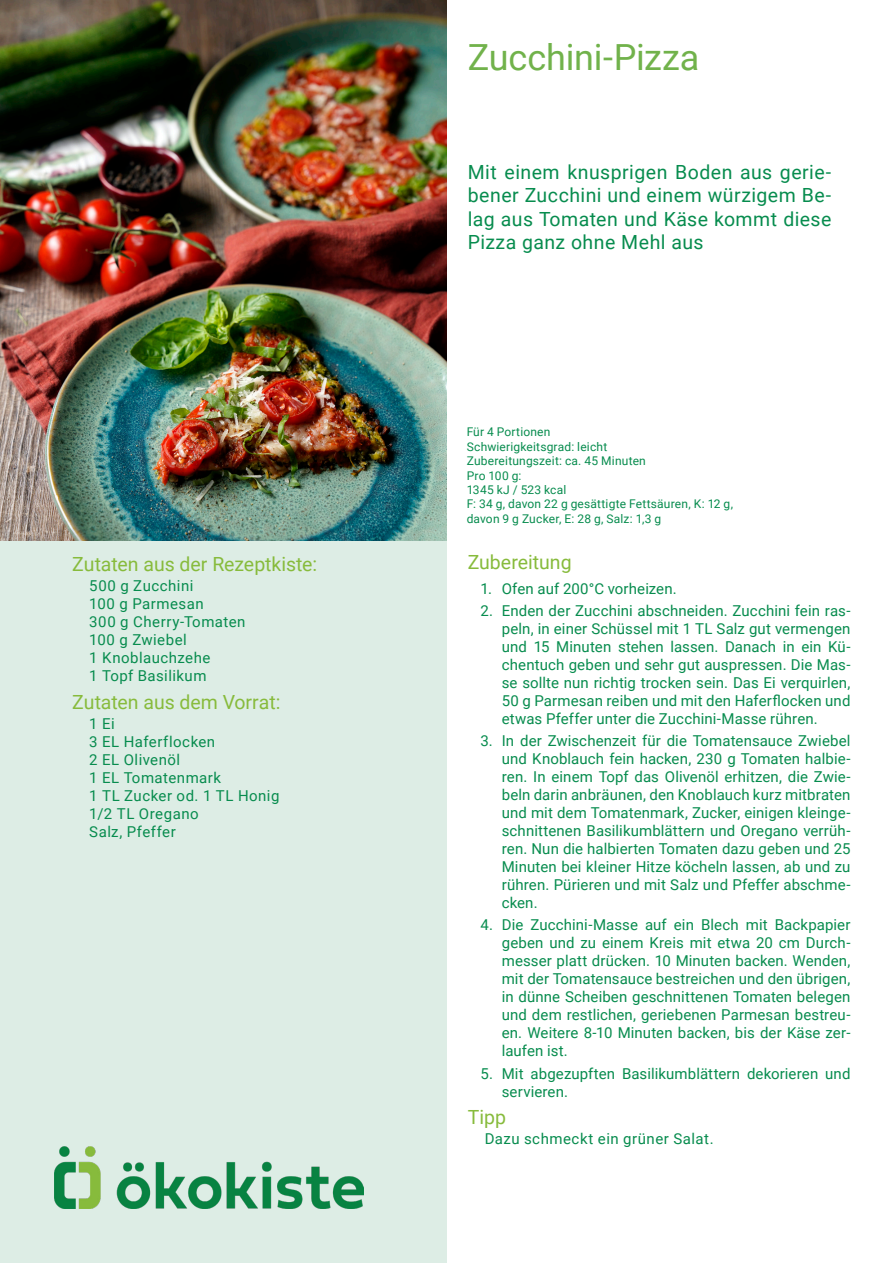
<style>
.page{position:relative;width:893px;height:1263px;background:#fff}
.page>*{position:absolute;margin:0;border:0;box-sizing:border-box;transform-origin:0 0}
.Überschrift_1{font:36px "Roboto";letter-spacing:-.01em;color:#71b24b}
.Beschreibung{font:19.5px/23.4px "Roboto";letter-spacing:.02em;color:#078c4e;text-align:justify}
.überschrift_2{font:19.5px "Roboto";color:#87bb3c}
.zutaten_grün{font:15px/18px "Roboto";letter-spacing:.015em;color:#078c4e;text-align:justify}
.zutaten_grün-2{font:15px/18px "Roboto";letter-spacing:.035em;color:#078c4e}
.Zusatzangaben{font:12px/14.4px "Roboto";letter-spacing:.015em;color:#078c4e}
</style>
<div class="page">
<div style="left:0;top:0;width:446px;height:1263px;background:#ddede5"></div>
<img style="left:55px;top:1147px;width:309px;height:62px">
<img style="left:0;top:0;width:446px;height:541px">
<p class="überschrift_2" style="left:72px;top:550px;width:246px">Zutaten aus der Rezeptkiste:</p>
<p class="zutaten_grün-2" style="left:89px;top:576px;width:106px">500 g Zucchini</p>
<p class="zutaten_grün" style="left:89px;top:594px;width:116px">100 g Parmesan</p>
<p class="zutaten_grün-2" style="left:89px;top:612px;width:158px">300 g Cherry-Tomaten<br>100 g Zwiebel</p>
<p class="zutaten_grün-2" style="left:89px;top:648px;width:123px">1 Knoblauchzehe</p>
<p class="zutaten_grün" style="left:89px;top:666px;width:119px">1 Topf Basilikum</p>
<p class="überschrift_2" style="left:72px;top:688px;width:210px">Zutaten aus dem Vorrat:</p>
<p class="zutaten_grün" style="left:89px;top:714px;width:27px">1 Ei</p>
<p class="zutaten_grün-2" style="left:89px;top:732px;width:127px">3 EL Haferflocken</p>
<p class="zutaten_grün" style="left:89px;top:750px;width:92px">2 EL Olivenöl</p>
<p class="zutaten_grün" style="left:89px;top:768px;width:133px">1 EL Tomatenmark</p>
<p class="zutaten_grün-2" style="left:89px;top:786px;width:192px">1 TL Zucker od. 1 TL Honig</p>
<p class="zutaten_grün" style="left:89px;top:804px;width:111px">1/2 TL Oregano</p>
<p class="zutaten_grün" style="left:89px;top:822px;width:88px">Salz, Pfeffer</p>
<p class="Überschrift_1" style="left:468px;top:32px;width:233px">Zucchini-Pizza</p>
<p class="Beschreibung" style="left:468px;top:160px;width:365px">Mit einem knusprigen Boden aus gerie&shy;bener Zucchini und einem würzigem Be&shy;lag aus Tomaten und Käse kommt diese Pizza ganz ohne Mehl aus</p>
<p class="Zusatzangaben" style="left:467px;top:424px;width:85px">Für 4 Portionen</p>
<p class="Zusatzangaben" style="left:467px;top:439px;width:142px">Schwierigkeitsgrad: leicht</p>
<p class="Zusatzangaben" style="left:467px;top:453px;width:181px">Zubereitungszeit: ca. 45 Minuten</p>
<p class="Zusatzangaben" style="left:467px;top:468px;width:101px">Pro 100 g:<br>1345 kJ / 523 kcal</p>
<p class="Zusatzangaben" style="left:467px;top:496px;width:268px">F: 34 g, davon 22 g gesättigte Fettsäuren, K: 12 g, davon 9 g Zucker, E: 28 g, Salz: 1,3 g</p>
<p class="überschrift_2" style="left:468px;top:549px;width:105px">Zubereitung</p>
<p class="zutaten_grün" style="left:480px;top:579px;width:198px">1. Ofen auf 200°C vorheizen.</p>
<p class="zutaten_grün" style="left:502px;top:601px;width:350px;text-indent:-21px">2. Enden der Zucchini abschneiden. Zucchini fein ras&shy;peln, in einer Schüssel mit 1 TL Salz gut vermengen und 15 Minuten stehen lassen. Danach in ein Kü&shy;chentuch geben und sehr gut auspressen. Die Mas&shy;se sollte nun richtig trocken sein. Das Ei verquirlen, 50 g Parmesan reiben und mit den Haferflocken und etwas Pfeffer unter die Zucchini-Masse rühren.</p>
<p class="zutaten_grün" style="left:502px;top:731px;width:350px;text-indent:-21px">3. In der Zwischenzeit für die Tomatensauce Zwiebel und Knoblauch fein hacken, 230 g Tomaten halbie&shy;ren. In einem Topf das Olivenöl erhitzen, die Zwie&shy;beln darin anbräunen, den Knoblauch kurz mitbraten und mit dem Tomatenmark, Zucker, einigen kleinge&shy;schnittenen Basilikumblättern und Oregano verrüh&shy;ren. Nun die halbierten Tomaten dazu geben und 25<br>Minuten bei kleiner Hitze köcheln lassen, ab und zu rühren. Pürieren und mit Salz und Pfeffer abschme&shy;cken.</p>
<p class="zutaten_grün" style="left:502px;top:915px;width:350px;text-indent:-21px">4. Die Zucchini-Masse auf ein Blech mit Backpapier geben und zu einem Kreis mit etwa 20 cm Durch&shy;messer platt drücken. 10 Minuten backen. Wenden, mit der Tomatensauce bestreichen und den übrigen, in dünne Scheiben geschnittenen Tomaten belegen und dem restlichen, geriebenen Parmesan bestreu&shy;en. Weitere 8-10 Minuten backen, bis der Käse zer&shy;laufen ist.</p>
<p class="zutaten_grün" style="left:502px;top:1064px;width:350px;text-indent:-21px">5. Mit abgezupften Basilikumblättern dekorieren und servieren.</p>
<p class="überschrift_2" style="left:468px;top:1104px;width:40px">Tipp</p>
<p class="zutaten_grün-2" style="left:485px;top:1129px;width:230px">Dazu schmeckt ein grüner Salat.</p>
</div>
